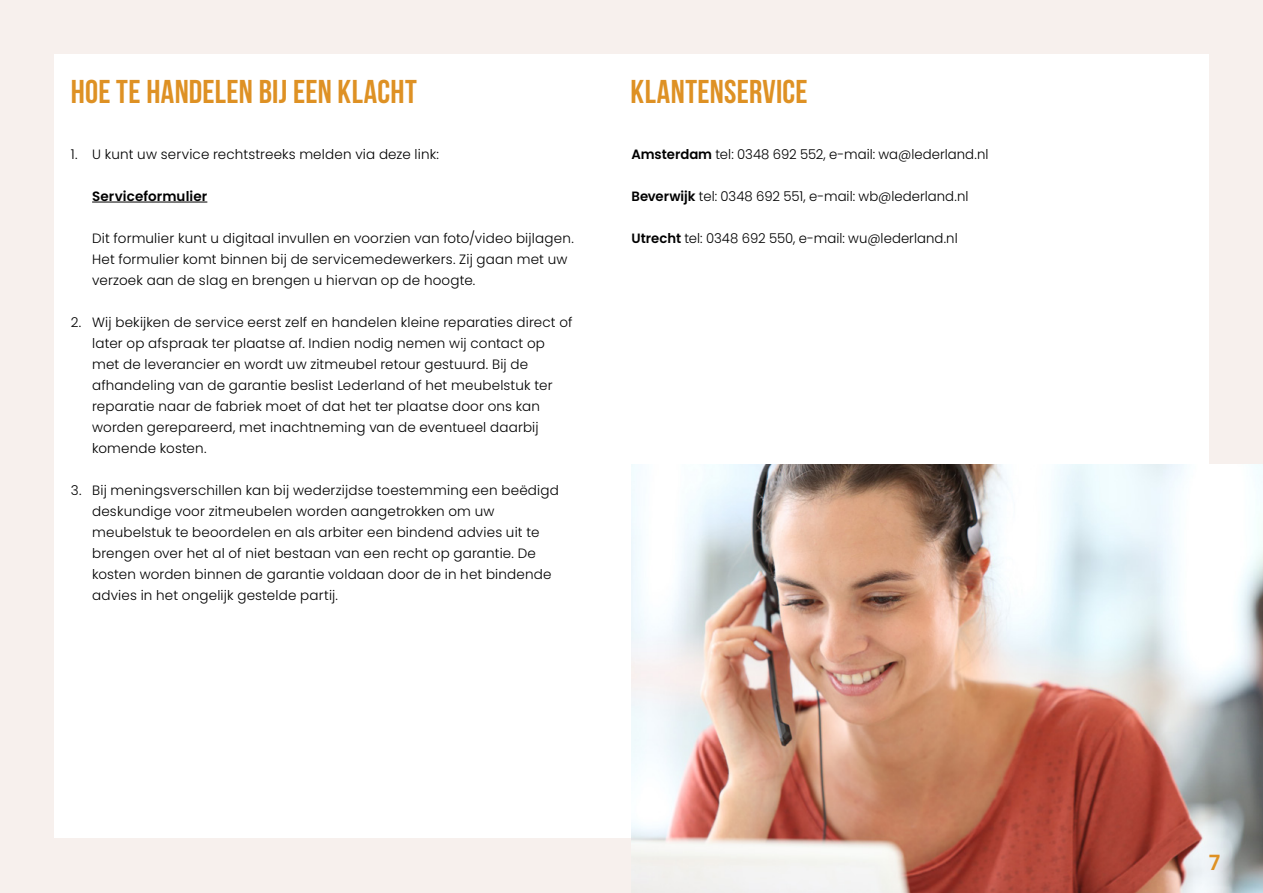
<style>
.page{position:relative;width:1263px;height:893px;background:#f7f0ed}
.page>*{position:absolute;margin:0;border:0;box-sizing:border-box;transform-origin:0 0}
.t1{font:700 33px "Bebas Neue";letter-spacing:.005em;color:#de9124}
.t2{font:600 21px "Poppins";color:#de9124}
.t3{font:300 13.5px/21px "Poppins";letter-spacing:.015em;color:#000}
.t4{font:600 13.5px "Poppins";letter-spacing:.01em;color:#000}
.s1{font-weight:600}
</style>
<div class="page">
<div style="left:55px;top:55px;width:1154px;height:783px;background:#fff"></div>
<hr style="left:92px;top:202px;width:115px;height:1px;background:#000">
<img style="left:631px;top:465px;width:632px;height:428px">
<h1 class="t1" style="left:71px;top:74px;width:347px">HOE TE HANDELEN BIJ EEN KLACHT</h1>
<p class="t3" style="left:71px;top:144px;width:370px">1. U kunt uw service rechtstreeks melden via deze link:</p>
<p class="t4" style="left:92px;top:188px;width:117px">Serviceformulier</p>
<p class="t3" style="left:92px;top:228px;width:483px">Dit formulier kunt u digitaal invullen en voorzien van foto/video bijlagen.<br>Het formulier komt binnen bij de servicemedewerkers. Zij gaan met uw verzoek aan de slag en brengen u hiervan op de hoogte.</p>
<p class="t3" style="left:92px;top:312px;width:482px;text-indent:-21px">2. Wij bekijken de service eerst zelf en handelen kleine reparaties direct of later op afspraak ter plaatse af. Indien nodig nemen wij contact op met de leverancier en wordt uw zitmeubel retour gestuurd. Bij de afhandeling van de garantie beslist Lederland of het meubelstuk ter reparatie naar de fabriek moet of dat het ter plaatse door ons kan worden gerepareerd, met inachtneming van de eventueel daarbij komende kosten.</p>
<p class="t3" style="left:92px;top:480px;width:468px;text-indent:-21px">3. Bij meningsverschillen kan bij wederzijdse toestemming een beëdigd deskundige voor zitmeubelen worden aangetrokken om uw meubelstuk te beoordelen en als arbiter een bindend advies uit te brengen over het al of niet bestaan van een recht op garantie. De kosten worden binnen de garantie voldaan door de in het bindende advies in het ongelijk gestelde partij.</p>
<h1 class="t1" style="left:631px;top:73px;width:179px">KLANTENSERVICE</h1>
<p class="t3" style="left:631px;top:144px;width:358px"><span class="s1">Amsterdam</span> tel: 0348 692 552, e-mail: wa@lederland.nl</p>
<p class="t3" style="left:631px;top:186px;width:339px"><span class="s1">Beverwijk</span> tel: 0348 692 551, e-mail: wb@lederland.nl</p>
<p class="t3" style="left:631px;top:228px;width:328px"><span class="s1">Utrecht</span> tel: 0348 692 550, e-mail: wu@lederland.nl</p>
<h2 class="t2" style="left:1209px;top:851px;width:13px">7</h2>
</div>
